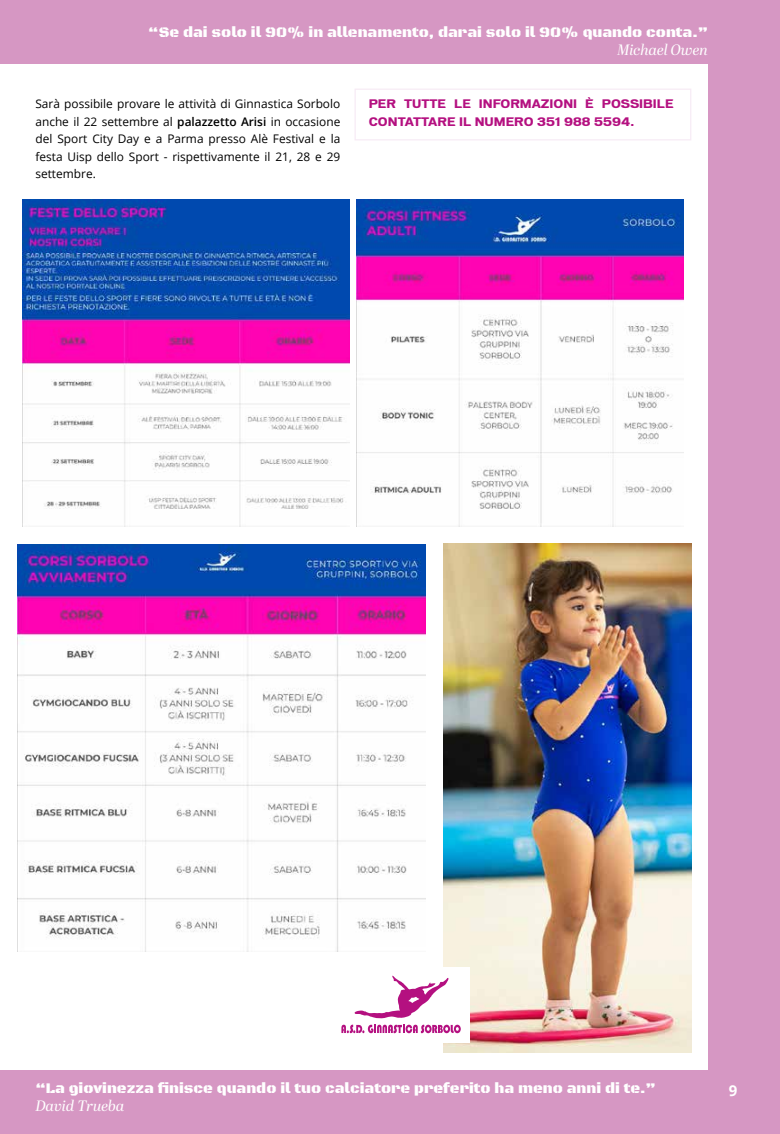
<style>
.page{position:relative;width:780px;height:1134px;background:#fff}
.page>*{position:absolute;margin:0;border:0;box-sizing:border-box;transform-origin:0 0}
.t1{font:15px "Black Ops One";color:#fff}
.t2{font:italic 15px "Abril Display";letter-spacing:-.005em;color:#fff}
.t3{font:700 15px "Open Sans";color:#fff}
.t4{font:11.88px/17.5px "Open Sans";color:#000;text-align:justify}
.t5{font:700 11.25px/17.5px "Vonnes";color:#b41080}
.s1{font-weight:600}
</style>
<div class="page">
<div style="left:0;top:0;width:780px;height:64px;background:#d697c3"></div>
<div style="left:0;top:1070px;width:780px;height:64px;background:#d697c3"></div>
<div style="left:708px;top:0;width:72px;height:1134px;background:#d697c3"></div>
<img style="left:18px;top:544px;width:407px;height:408px">
<img style="left:443px;top:544px;width:248px;height:509px">
<img style="left:356px;top:199px;width:327px;height:327px">
<img style="left:22px;top:199px;width:327px;height:327px">
<div style="left:354px;top:89px;width:337px;height:51px;border:1px solid #f7ebf5"></div>
<div style="left:331px;top:967px;width:139px;height:75px;background:#fff"></div>
<svg style="left:354px;top:975px;width:95px;height:43px"></svg>
<svg style="left:341px;top:1025px;width:119px;height:8px"></svg>
<p class="t1" style="left:148px;top:23px;width:561px">“Se dai solo il 90% in allenamento, darai solo il 90% quando conta.”</p>
<p class="t2" style="left:617px;top:39px;width:92px">Michael Owen</p>
<p class="t4" style="left:35px;top:95px;width:306px">Sarà possibile provare le attività di Ginnastica Sorbolo anche il 22 settembre al <span class="s1">palazzetto Arisi</span> in occasione del Sport City Day e a Parma presso Alè Festival e la festa Uisp dello Sport - rispettivamente il 21, 28 e 29 settembre.</p>
<p class="t5" style="left:369px;top:95px;width:306px">PER TUTTE LE INFORMAZIONI È POSSIBILE<br>CONTATTARE IL NUMERO 351 988 5594.</p>
<p class="t1" style="left:35px;top:1079px;width:622px">“La giovinezza finisce quando il tuo calciatore preferito ha meno anni di te.”</p>
<p class="t2" style="left:35px;top:1095px;width:90px">David Trueba</p>
<p class="t3" style="left:728px;top:1080px;width:10px">9</p>
</div>
